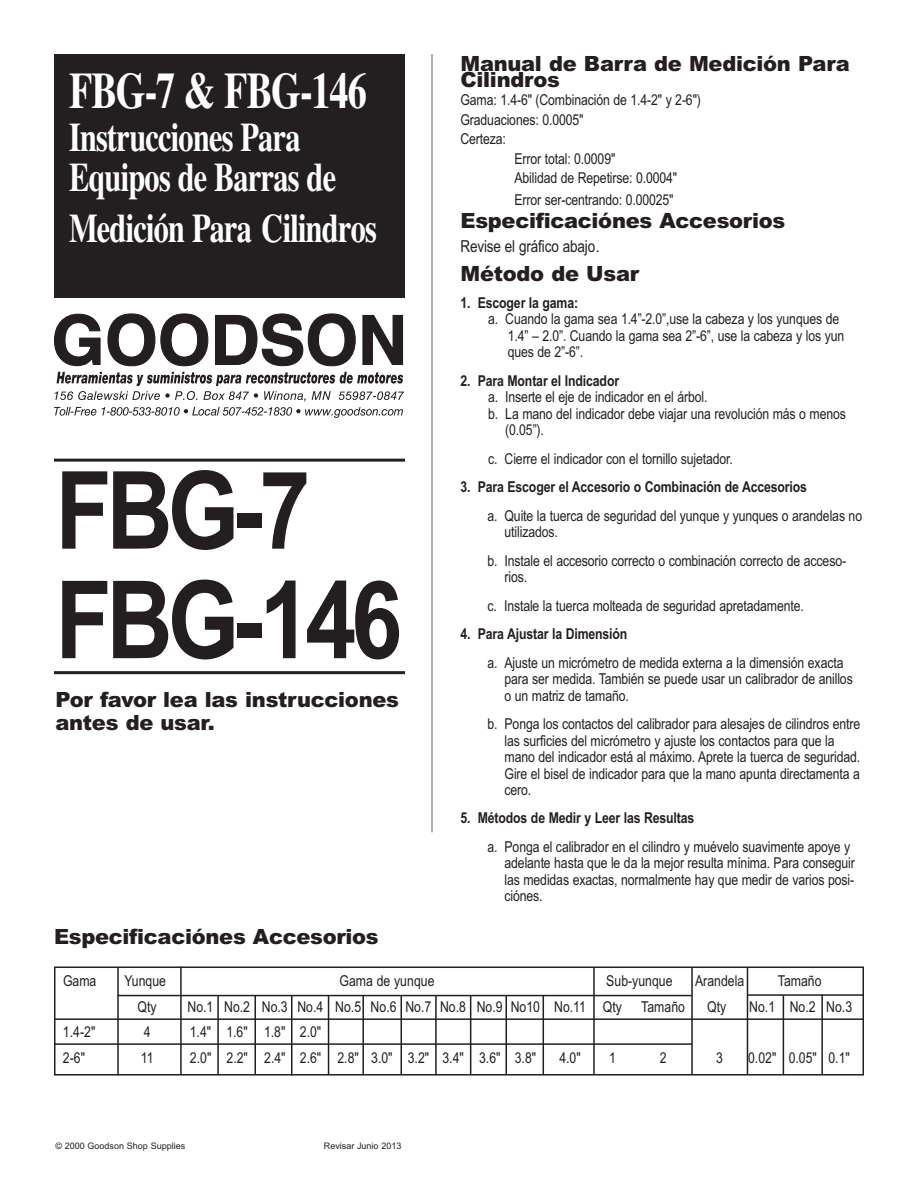
<style>
.page{position:relative;width:918px;height:1188px;background:#fff}
.page>*{position:absolute;margin:0;border:0;box-sizing:border-box;transform-origin:0 0}
.t1{font:700 108px/109.5px "Arial";letter-spacing:-.055em;color:#231f20;scale:.85 1}
.t2{font:700 51px "Times";letter-spacing:-.025em;color:#fff;scale:.75 1}
.t3{font:700 40.5px/40.5px "Times";letter-spacing:-.025em;color:#fff;scale:.75 1}
.t4{font:900 21px/22.5px "Arial";letter-spacing:-.015em;color:#231f20}
.t5{font:16.5px "Arial Narrow";letter-spacing:-.01em;color:#231f20}
.t6{font:15px/16.5px "Arial Narrow";letter-spacing:-.01em;color:#231f20}
.t7{font:700 15px "Arial Narrow";letter-spacing:-.01em;color:#231f20}
.t8{font:9px "Arial";color:#231f20}
.s1{font-family:"Times"}
</style>
<div class="page">
<div style="left:54px;top:967px;width:810px;height:109px;border:2px solid #231f20"></div>
<hr style="left:117px;top:968px;width:2px;height:107px;background:#231f20">
<hr style="left:180px;top:966px;width:2px;height:109px;background:#231f20">
<hr style="left:593px;top:968px;width:2px;height:106px;background:#231f20">
<hr style="left:691px;top:968px;width:2px;height:107px;background:#231f20">
<hr style="left:747px;top:968px;width:1px;height:106px;background:#231f20">
<hr style="left:117px;top:995px;width:575px;height:1px;background:#231f20">
<hr style="left:54px;top:1018px;width:810px;height:2px;background:#231f20">
<hr style="left:54px;top:1043px;width:638px;height:2px;background:#231f20">
<hr style="left:748px;top:994px;width:116px;height:2px;background:#231f20">
<hr style="left:217px;top:996px;width:2px;height:79px;background:#231f20">
<hr style="left:254px;top:996px;width:2px;height:78px;background:#231f20">
<hr style="left:291px;top:996px;width:1px;height:80px;background:#231f20">
<hr style="left:328px;top:996px;width:1px;height:79px;background:#231f20">
<hr style="left:362px;top:996px;width:2px;height:79px;background:#231f20">
<hr style="left:401px;top:996px;width:1px;height:79px;background:#231f20">
<hr style="left:435px;top:996px;width:2px;height:79px;background:#231f20">
<hr style="left:470px;top:996px;width:1px;height:78px;background:#231f20">
<hr style="left:506px;top:996px;width:1px;height:79px;background:#231f20">
<hr style="left:543px;top:996px;width:1px;height:79px;background:#231f20">
<hr style="left:783px;top:995px;width:1px;height:79px;background:#231f20">
<hr style="left:821px;top:995px;width:2px;height:80px;background:#231f20">
<div style="left:54px;top:54px;width:351px;height:243px;background:#231f20"></div>
<hr style="left:54px;top:459px;width:351px;height:3px;background:#231f20">
<hr style="left:54px;top:671px;width:351px;height:3px;background:#231f20">
<hr style="left:431px;top:54px;width:2px;height:778px;background:#939598">
<svg style="left:54px;top:313px;width:350px;height:105px"></svg>
<h2 class="t2" style="left:69px;top:61px;width:399px">FBG-7 &amp; FBG-146</h2>
<h3 class="t3" style="left:69px;top:116px;width:358px">Instrucciones Para<br>Equipos de Barras de</h3>
<h3 class="t3" style="left:69px;top:208px;width:412px">Medición Para Cilindros</h3>
<h1 class="t1" style="left:55px;top:457px;width:410px">FBG-7<br>FBG-146</h1>
<h3 class="t4" style="left:55px;top:689px;width:345px">Por favor lea las instrucciones antes de usar.</h3>
<h3 class="t4" style="left:54px;top:926px;width:326px">Especificaciónes Accesorios</h3>
<h3 class="t4" style="left:460px;top:55px;width:391px;line-height:16.5px">Manual de Barra de Medición Para<br>Cilindros</h3>
<p class="t6" style="left:460px;top:92px;width:242px">Gama: 1.4-6" (Combinación de 1.4-2" y 2-6")</p>
<p class="t6" style="left:461px;top:111px;width:125px">Graduaciones: 0.0005"</p>
<p class="t6" style="left:461px;top:131px;width:47px">Certeza:</p>
<p class="t6" style="left:515px;top:150px;width:102px">Error total: 0.0009"</p>
<p class="t6" style="left:515px;top:170px;width:164px">Abilidad de Repetirse: 0.0004"</p>
<p class="t6" style="left:515px;top:192px;width:161px">Error ser-centrando: 0.00025"</p>
<h3 class="t4" style="left:460px;top:210px;width:326px">Especificaciónes Accesorios</h3>
<p class="t5" style="left:460px;top:237px;width:140px">Revise el gráfico abajo<span class="s1">.</span></p>
<h3 class="t4" style="left:460px;top:262px;width:180px">Método de Usar</h3>
<p class="t7" style="left:460px;top:294px;width:119px">1. Escoger la gama:</p>
<p class="t6" style="left:508px;top:311px;width:338px;text-indent:-20px">a. Cuando la gama sea 1.4”-2.0”,use la cabeza y los yunques de<br>1.4” – 2.0”. Cuando la gama sea 2”-6”, use la cabeza y los yun ques de 2”-6”.</p>
<p class="t7" style="left:461px;top:372px;width:160px">2. Para Montar el Indicador</p>
<p class="t6" style="left:488px;top:389px;width:221px">a. Inserte el eje de indicador en el árbol.</p>
<p class="t6" style="left:488px;top:405px;width:359px">b. La mano del indicador debe viajar una revolución más o menos</p>
<p class="t6" style="left:505px;top:422px;width:40px">(0.05”).</p>
<p class="t6" style="left:488px;top:450px;width:246px">c. Cierre el indicador con el tornillo sujetador.</p>
<p class="t7" style="left:461px;top:478px;width:348px">3. Para Escoger el Accesorio o Combinación de Accesorios</p>
<p class="t6" style="left:505px;top:507px;width:359px;text-indent:-17px">a. Quite la tuerca de seguridad del yunque y yunques o arandelas no utilizados.</p>
<p class="t6" style="left:505px;top:552px;width:343px;text-indent:-17px">b. Instale el accesorio correcto o combinación correcto de acceso&shy;rios.</p>
<p class="t6" style="left:488px;top:597px;width:318px">c. Instale la tuerca molteada de seguridad apretadamente.</p>
<p class="t7" style="left:461px;top:625px;width:168px">4. Para Ajustar la Dimensión</p>
<p class="t6" style="left:505px;top:654px;width:350px;text-indent:-17px">a. Ajuste un micrómetro de medida externa a la dimensión exacta para ser medida. También se puede usar un calibrador de anillos o un matriz de tamaño.</p>
<p class="t6" style="left:505px;top:716px;width:357px;text-indent:-17px">b. Ponga los contactos del calibrador para alesajes de cilindros entre las surficies del micrómetro y ajuste los contactos para que la mano del indicador está al máximo. Aprete la tuerca de seguridad.<br>Gire el bisel de indicador para que la mano apunta directamenta a cero.</p>
<p class="t7" style="left:461px;top:810px;width:235px">5. Métodos de Medir y Leer las Resultas</p>
<p class="t6" style="left:505px;top:839px;width:352px;text-indent:-17px">a. Ponga el calibrador en el cilindro y muévelo suavimente apoye y adelante hasta que le da la mejor resulta mínima. Para conseguir las medidas exactas, normalmente hay que medir de varios posi&shy;ciónes.</p>
<p class="t6" style="left:63px;top:973px;width:35px">Gama</p>
<p class="t6" style="left:124px;top:973px;width:43px">Yunque</p>
<p class="t6" style="left:339px;top:973px;width:97px">Gama de yunque</p>
<p class="t6" style="left:606px;top:973px;width:68px">Sub-yunque</p>
<p class="t6" style="left:695px;top:973px;width:51px">Arandela</p>
<p class="t6" style="left:778px;top:973px;width:45px">Tamaño</p>
<p class="t6" style="left:138px;top:998px;width:21px">Qty</p>
<p class="t6" style="left:188px;top:998px;width:436px">No.1 No.2 No.3 No.4 No.5 No.6 No.7 No.8 No.9 No10 No.11 Qty</p>
<p class="t6" style="left:641px;top:998px;width:45px">Tamaño</p>
<p class="t6" style="left:707px;top:998px;width:21px">Qty</p>
<p class="t6" style="left:749px;top:998px;width:104px">No.1 No.2 No.3</p>
<p class="t6" style="left:63px;top:1024px;width:34px">1.4-2"</p>
<p class="t6" style="left:144px;top:1024px;width:8px">4</p>
<p class="t6" style="left:190px;top:1024px;width:133px">1.4" 1.6" 1.8" 2.0"</p>
<p class="t6" style="left:63px;top:1049px;width:24px">2-6"</p>
<p class="t6" style="left:141px;top:1049px;width:14px">11</p>
<p class="t6" style="left:190px;top:1049px;width:348px">2.0" 2.2" 2.4" 2.6" 2.8" 3.0" 3.2" 3.4" 3.6" 3.8"</p>
<p class="t6" style="left:559px;top:1049px;width:23px">4.0"</p>
<p class="t6" style="left:609px;top:1049px;width:8px">1</p>
<p class="t6" style="left:660px;top:1049px;width:8px">2</p>
<p class="t6" style="left:716px;top:1049px;width:8px">3</p>
<p class="t6" style="left:748px;top:1049px;width:103px">0.02" 0.05" 0.1"</p>
<p class="t8" style="left:56px;top:1140px;width:131px">© 2000 Goodson Shop Supplies</p>
<p class="t8" style="left:324px;top:1140px;width:79px">Revisar Junio 2013</p>
</div>
